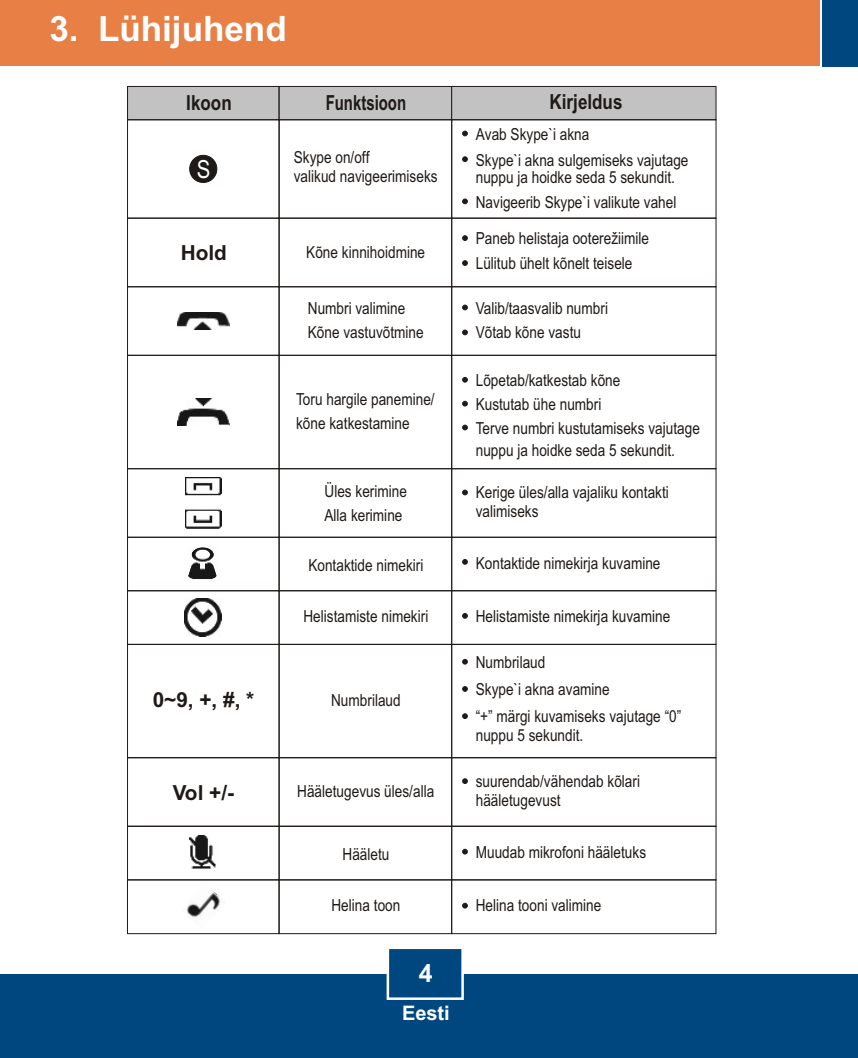
<style>
.page{position:relative;width:858px;height:1058px;background:#fff}
.page>*{position:absolute;margin:0;border:0;box-sizing:border-box;transform-origin:0 0}
.t1{font:700 35px "Arial";color:#fff}
.t2{font:700 25px "Arial";color:#fff}
.t3{font:25px "Arial Narrow";color:#fff}
.t4{font:700 20.75px "Arial";color:#1f1a17}
.t5{font:700 20.75px "Arial Narrow";color:#1f1a17}
.t6{font:700 20.75px "Arial Narrow";color:#1f1a17;scale:.88 1}
.t7{font:700 20px "Arial";color:#fff}
.t8{font:16.5px/24.5px "Arial Narrow";color:#1f1a17}
</style>
<div class="page">
<div style="left:0;top:973px;width:858px;height:85px;background:#004780"></div>
<div style="left:0;top:0;width:819px;height:66px;background:#e88045"></div>
<div style="left:822px;top:0;width:36px;height:66px;background:#004780"></div>
<svg style="left:385px;top:949px;width:80px;height:51px"></svg>
<div style="left:127px;top:218px;width:152px;height:69px;border:1px solid #1f1a17"></div>
<div style="left:127px;top:286px;width:152px;height:69px;border:1px solid #1f1a17"></div>
<div style="left:127px;top:355px;width:152px;height:114px;border:1px solid #1f1a17"></div>
<div style="left:127px;top:468px;width:152px;height:69px;border:1px solid #1f1a17"></div>
<div style="left:127px;top:537px;width:152px;height:54px;border:1px solid #1f1a17"></div>
<div style="left:127px;top:590px;width:152px;height:54px;border:1px solid #1f1a17"></div>
<div style="left:127px;top:644px;width:152px;height:113px;border:1px solid #1f1a17"></div>
<div style="left:127px;top:757px;width:152px;height:69px;border:1px solid #1f1a17"></div>
<div style="left:127px;top:825px;width:152px;height:55px;border:1px solid #1f1a17"></div>
<div style="left:127px;top:879px;width:152px;height:54px;border:1px solid #1f1a17"></div>
<div style="left:279px;top:218px;width:173px;height:69px;border:1px solid #1f1a17"></div>
<div style="left:279px;top:286px;width:173px;height:69px;border:1px solid #1f1a17"></div>
<div style="left:279px;top:355px;width:173px;height:114px;border:1px solid #1f1a17"></div>
<div style="left:279px;top:468px;width:173px;height:69px;border:1px solid #1f1a17"></div>
<div style="left:279px;top:537px;width:173px;height:54px;border:1px solid #1f1a17"></div>
<div style="left:279px;top:590px;width:173px;height:54px;border:1px solid #1f1a17"></div>
<div style="left:279px;top:644px;width:173px;height:113px;border:1px solid #1f1a17"></div>
<div style="left:279px;top:757px;width:173px;height:69px;border:1px solid #1f1a17"></div>
<div style="left:279px;top:825px;width:173px;height:55px;border:1px solid #1f1a17"></div>
<div style="left:279px;top:879px;width:173px;height:54px;border:1px solid #1f1a17"></div>
<div style="left:127px;top:86px;width:589px;height:34px;background:#c2c2c2"></div>
<div style="left:451px;top:119px;width:265px;height:99px;border:1px solid #1f1a17"></div>
<div style="left:451px;top:218px;width:265px;height:69px;border:1px solid #1f1a17"></div>
<div style="left:451px;top:286px;width:265px;height:69px;border:1px solid #1f1a17"></div>
<div style="left:451px;top:355px;width:265px;height:114px;border:1px solid #1f1a17"></div>
<div style="left:451px;top:468px;width:265px;height:69px;border:1px solid #1f1a17"></div>
<div style="left:451px;top:537px;width:265px;height:54px;border:1px solid #1f1a17"></div>
<div style="left:451px;top:590px;width:265px;height:54px;border:1px solid #1f1a17"></div>
<div style="left:451px;top:644px;width:265px;height:113px;border:1px solid #1f1a17"></div>
<div style="left:451px;top:757px;width:265px;height:69px;border:1px solid #1f1a17"></div>
<div style="left:451px;top:825px;width:265px;height:55px;border:1px solid #1f1a17"></div>
<div style="left:451px;top:879px;width:265px;height:54px;border:1px solid #1f1a17"></div>
<div style="left:189px;top:155px;width:28px;height:28px;background:#1f1a17;border:1px solid #1f1a17;border-radius:50%"></div>
<img style="left:177px;top:399px;width:52px;height:26px">
<img style="left:177px;top:312px;width:52px;height:18px">
<img style="left:185px;top:477px;width:36px;height:52px">
<img style="left:188px;top:547px;width:29px;height:33px">
<img style="left:189px;top:835px;width:27px;height:34px">
<img style="left:184px;top:599px;width:38px;height:37px">
<svg style="left:462px;top:131px;width:5px;height:5px"></svg>
<svg style="left:462px;top:156px;width:5px;height:6px"></svg>
<svg style="left:462px;top:199px;width:5px;height:5px"></svg>
<svg style="left:462px;top:235px;width:5px;height:6px"></svg>
<svg style="left:462px;top:260px;width:5px;height:6px"></svg>
<svg style="left:462px;top:305px;width:5px;height:5px"></svg>
<svg style="left:462px;top:330px;width:5px;height:5px"></svg>
<svg style="left:462px;top:377px;width:5px;height:5px"></svg>
<svg style="left:462px;top:401px;width:5px;height:5px"></svg>
<svg style="left:462px;top:425px;width:5px;height:5px"></svg>
<svg style="left:462px;top:490px;width:5px;height:5px"></svg>
<svg style="left:462px;top:559px;width:5px;height:5px"></svg>
<svg style="left:462px;top:613px;width:5px;height:5px"></svg>
<svg style="left:462px;top:659px;width:5px;height:5px"></svg>
<svg style="left:462px;top:686px;width:5px;height:5px"></svg>
<svg style="left:462px;top:713px;width:5px;height:5px"></svg>
<svg style="left:462px;top:778px;width:5px;height:5px"></svg>
<svg style="left:462px;top:849px;width:5px;height:5px"></svg>
<svg style="left:462px;top:903px;width:5px;height:5px"></svg>
<img style="left:186px;top:891px;width:35px;height:27px">
<h1 class="t1" style="left:49px;top:16px;width:239px">3. Lühijuhend</h1>
<p class="t5" style="left:186px;top:96px;width:47px">Ikoon</p>
<p class="t6" style="left:326px;top:96px;width:93px">Funktsioon</p>
<p class="t5" style="left:549px;top:94px;width:74px">Kirjeldus</p>
<p class="t8" style="left:294px;top:149px;width:145px;line-height:18.8px">Skype on/off<br>valikud navigeerimiseks</p>
<p class="t8" style="left:476px;top:123px;width:214px;line-height:25.8px">Avab Skype`i akna<br>Skype`i akna sulgemiseks vajutage</p>
<p class="t8" style="left:476px;top:166px;width:202px">nuppu ja hoidke seda 5 sekundit.<br>Navigeerib Skype`i valikute vahel</p>
<h2 class="t3" style="left:197px;top:160px;width:15px">S</h2>
<p class="t4" style="left:181px;top:245px;width:48px">Hold</p>
<p class="t4" style="left:153px;top:691px;width:103px">0~9, +, #, *</p>
<p class="t4" style="left:173px;top:784px;width:63px">Vol +/-</p>
<p class="t8" style="left:306px;top:242px;width:120px">Kõne kinnihoidmine</p>
<p class="t8" style="left:476px;top:228px;width:175px">Paneb helistaja ooterežiimile<br>Lülitub ühelt kõnelt teisele</p>
<p class="t8" style="left:308px;top:297px;width:117px">Numbri valimine<br>Kõne vastuvõtmine</p>
<p class="t8" style="left:476px;top:297px;width:134px">Valib/taasvalib numbri<br>Võtab kõne vastu</p>
<p class="t8" style="left:296px;top:388px;width:140px">Toru hargile panemine/ kõne katkestamine</p>
<p class="t8" style="left:476px;top:370px;width:146px">Lõpetab/katkestab kõne</p>
<p class="t8" style="left:476px;top:419px;width:226px;line-height:21.5px">Terve numbri kustutamiseks vajutage nuppu ja hoidke seda 5 sekundit.</p>
<p class="t8" style="left:475px;top:394px;width:127px">Kustutab ühe numbri</p>
<p class="t8" style="left:324px;top:480px;width:84px">Üles kerimine<br>Alla kerimine</p>
<p class="t8" style="left:476px;top:484px;width:194px;line-height:18.8px">Kerige üles/alla vajaliku kontakti valimiseks</p>
<p class="t8" style="left:308px;top:554px;width:117px">Kontaktide nimekiri</p>
<p class="t8" style="left:476px;top:552px;width:186px">Kontaktide nimekirja kuvamine</p>
<p class="t8" style="left:303px;top:606px;width:126px">Helistamiste nimekiri</p>
<p class="t8" style="left:476px;top:606px;width:196px">Helistamiste nimekirja kuvamine</p>
<p class="t8" style="left:331px;top:689px;width:71px">Numbrilaud</p>
<p class="t8" style="left:476px;top:651px;width:71px">Numbrilaud</p>
<p class="t8" style="left:476px;top:678px;width:135px">Skype`i akna avamine</p>
<p class="t8" style="left:476px;top:708px;width:207px;line-height:18.8px">“+” märgi kuvamiseks vajutage “0” nuppu 5 sekundit.</p>
<p class="t8" style="left:297px;top:780px;width:138px">Hääletugevus üles/alla</p>
<p class="t8" style="left:476px;top:773px;width:166px;line-height:18.8px">suurendab/vähendab kõlari hääletugevust</p>
<p class="t8" style="left:342px;top:843px;width:48px">Hääletu</p>
<p class="t8" style="left:331px;top:894px;width:70px">Helina toon</p>
<p class="t8" style="left:476px;top:841px;width:172px">Muudab mikrofoni hääletuks</p>
<p class="t8" style="left:476px;top:894px;width:127px">Helina tooni valimine</p>
<h2 class="t2" style="left:418px;top:963px;width:15px">4</h2>
<p class="t7" style="left:402px;top:1005px;width:49px">Eesti</p>
</div>
